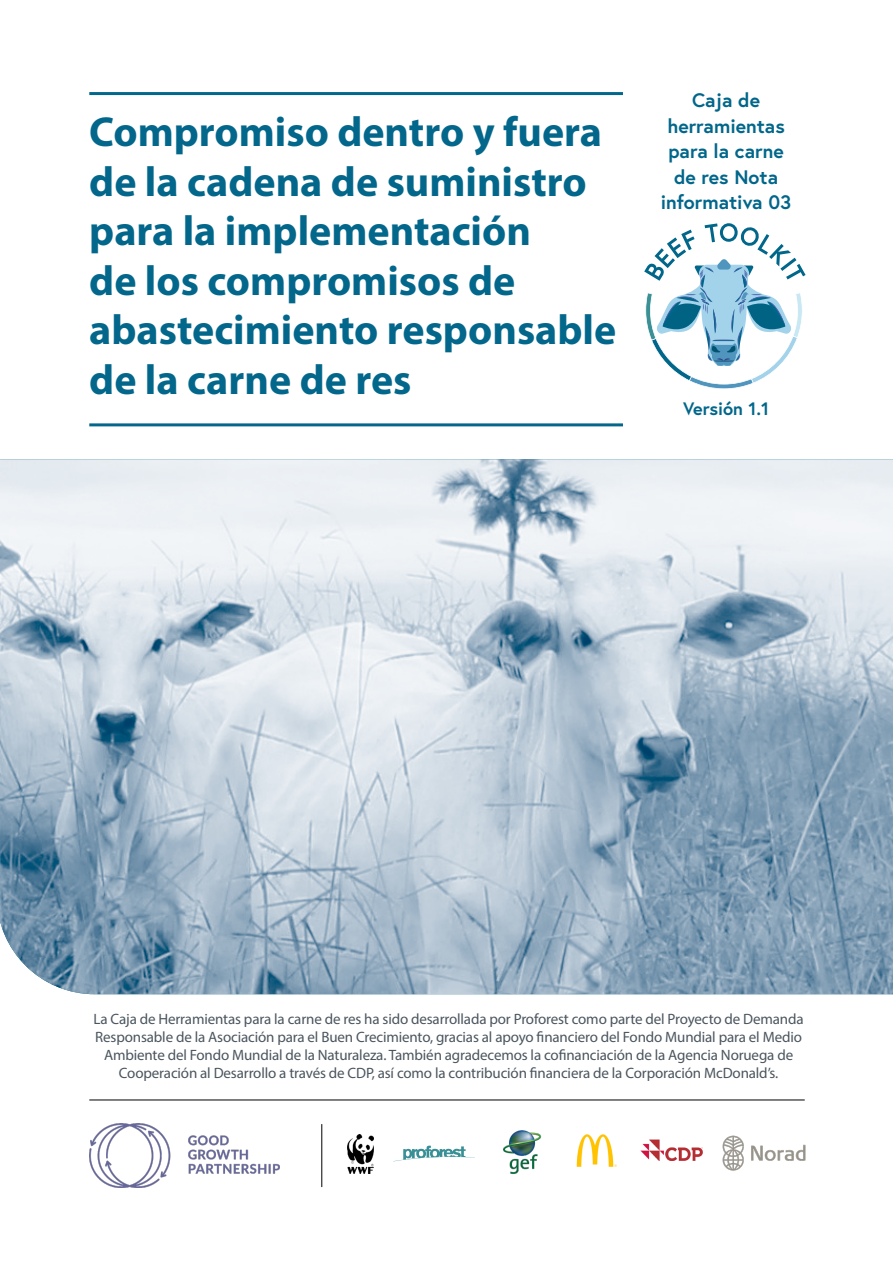
<style>
.page{position:relative;width:893px;height:1263px;background:#fff}
.page>*{position:absolute;margin:0;border:0;box-sizing:border-box;transform-origin:0 0}
.t1{font:700 42px/49.5px "Myriad Pro";color:#02678b}
.t2{font:700 19.5px/25.5px "Europa";color:#00668a;text-align:center}
.t3{font:700 18px "Europa";color:#00668a}
.t4{font:15px/18px "Myriad Pro";letter-spacing:-.01em;color:#4b555e;text-align:center}
</style>
<div class="page">
<svg style="left:644px;top:223px;width:162px;height:166px"></svg>
<hr style="left:89px;top:92px;width:534px;height:3px;background:#02678b">
<hr style="left:89px;top:423px;width:534px;height:3px;background:#02678b">
<img style="left:89px;top:1123px;width:190px;height:64px">
<hr style="left:321px;top:1124px;width:1px;height:63px;background:#000">
<hr style="left:89px;top:1099px;width:716px;height:1px;background:#000">
<img style="left:0;top:459px;width:893px;height:535px">
<img style="left:503px;top:1130px;width:39px;height:44px">
<img style="left:347px;top:1135px;width:26px;height:39px">
<svg style="left:395px;top:1146px;width:80px;height:15px"></svg>
<img style="left:576px;top:1135px;width:41px;height:32px">
<img style="left:641px;top:1140px;width:62px;height:21px">
<img style="left:723px;top:1135px;width:83px;height:35px">
<h1 class="t1" style="left:89px;top:106px;width:528px">Compromiso dentro y fuera de la cadena de suministro para la implementación<br>de los compromisos de abastecimiento responsable de la carne de res</h1>
<h2 class="t2" style="left:661px;top:87px;width:132px">Caja de herramientas para la carne de res Nota informativa 03</h2>
<p class="t3" style="left:683px;top:397px;width:88px">Versión 1.1</p>
<p class="t4" style="left:94px;top:1010px;width:711px">La Caja de Herramientas para la carne de res ha sido desarrollada por Proforest como parte del Proyecto de Demanda Responsable de la Asociación para el Buen Crecimiento, gracias al apoyo financiero del Fondo Mundial para el Medio Ambiente del Fondo Mundial de la Naturaleza. También agradecemos la cofinanciación de la Agencia Noruega de Cooperación al Desarrollo a través de CDP, así como la contribución financiera de la Corporación McDonald’s.</p>
</div>
